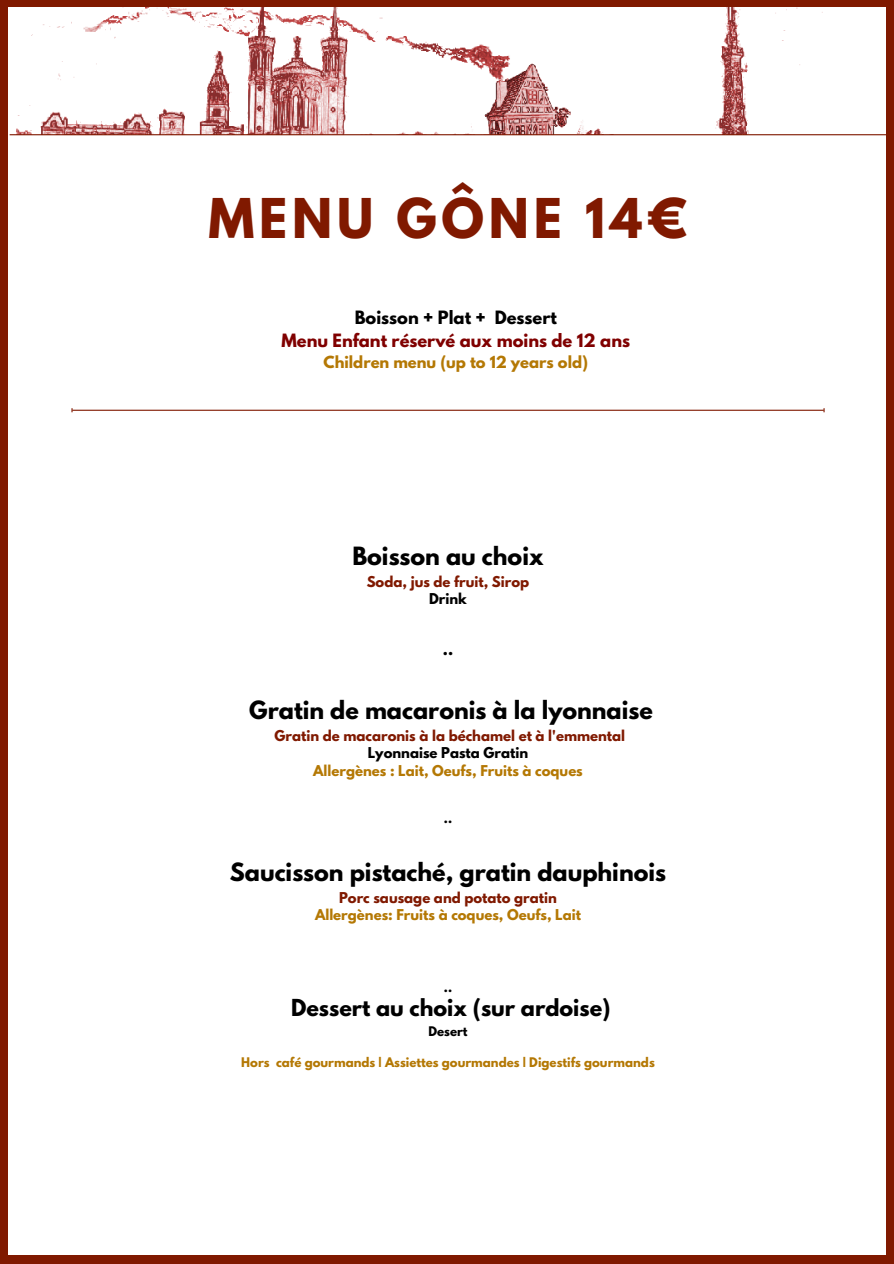
<style>
.page{position:relative;width:894px;height:1264px;background:#fff}
.page>*{position:absolute;margin:0;border:0;box-sizing:border-box;transform-origin:0 0}
.t1{font:700 48.6px "League Spartan";letter-spacing:.1em;color:#801900}
.t2{font:700 22.2px "League Spartan";color:#000}
.t3{font:700 20.7px "League Spartan";color:#000}
.t4{font:700 16.2px/22.5px "League Spartan";color:#800000;text-align:center}
.t5{font:700 14.7px "League Spartan";color:#b47804}
.t6{font:700 14.7px "League Spartan";color:#000}
.t7{font:700 13.2px/17.7px "League Spartan";color:#801900;text-align:center}
.t8{font:700 13.2px/17.7px "League Spartan";color:#b47804;text-align:center}
.t9{font:700 11.7px "League Spartan";color:#b47804}
.t10{font:700 11.7px "League Spartan";color:#000}
.s1{color:#000}
.s2{color:#b47804}
.s3{color:#801900}
</style>
<div class="page">
<div style="left:0;top:0;width:893px;height:1263px;background:#801900"></div>
<div style="left:8px;top:7px;width:877px;height:1247px;background:#fff"></div>
<img style="left:17px;top:7px;width:806px;height:127px">
<hr style="left:72px;top:409px;width:751px;height:2px;background:#801900">
<hr style="left:10px;top:134px;width:876px;height:1px;background:#801900">
<h1 class="t1" style="left:208px;top:194px;width:480px">MENU GÔNE 14€</h1>
<h3 class="t4" style="left:281px;top:308px;width:350px"><span class="s1">Boisson + Plat + Dessert<br></span>Menu Enfant réservé aux moins de 12 ans</h3>
<h3 class="t5" style="left:323px;top:355px;width:266px">Children menu (up to 12 years old)</h3>
<h4 class="t2" style="left:352px;top:545px;width:193px">Boisson au choix</h4>
<h4 class="t7" style="left:366px;top:574px;width:164px">Soda, jus de fruit, Sirop<br><span class="s1">Drink</span></h4>
<h2 class="t6" style="left:442px;top:642px;width:12px">..</h2>
<h2 class="t2" style="left:249px;top:699px;width:405px">Gratin de macaronis à la lyonnaise</h2>
<h4 class="t7" style="left:274px;top:728px;width:352px">Gratin de macaronis à la béchamel et à l'emmental<br><span class="s1">Lyonnaise Pasta Gratin<br></span><span class="s2">Allergènes : Lait, Oeufs, Fruits à coques</span></h4>
<h4 class="t10" style="left:444px;top:812px;width:10px">..</h4>
<h4 class="t2" style="left:230px;top:861px;width:437px">Saucisson pistaché, gratin dauphinois</h4>
<h3 class="t8" style="left:315px;top:890px;width:267px"><span class="s3">Porc sausage and potato gratin<br></span>Allergènes: Fruits à coques, Oeufs, Lait</h3>
<h3 class="t10" style="left:444px;top:981px;width:10px">..</h3>
<p class="t3" style="left:291px;top:997px;width:321px">Dessert au choix (sur ardoise)</p>
<p class="t10" style="left:428px;top:1025px;width:41px">Desert</p>
<p class="t9" style="left:241px;top:1056px;width:30px">Hors</p>
<h4 class="t9" style="left:276px;top:1056px;width:380px">café gourmands | Assiettes gourmandes | Digestifs gourmands</h4>
</div>
